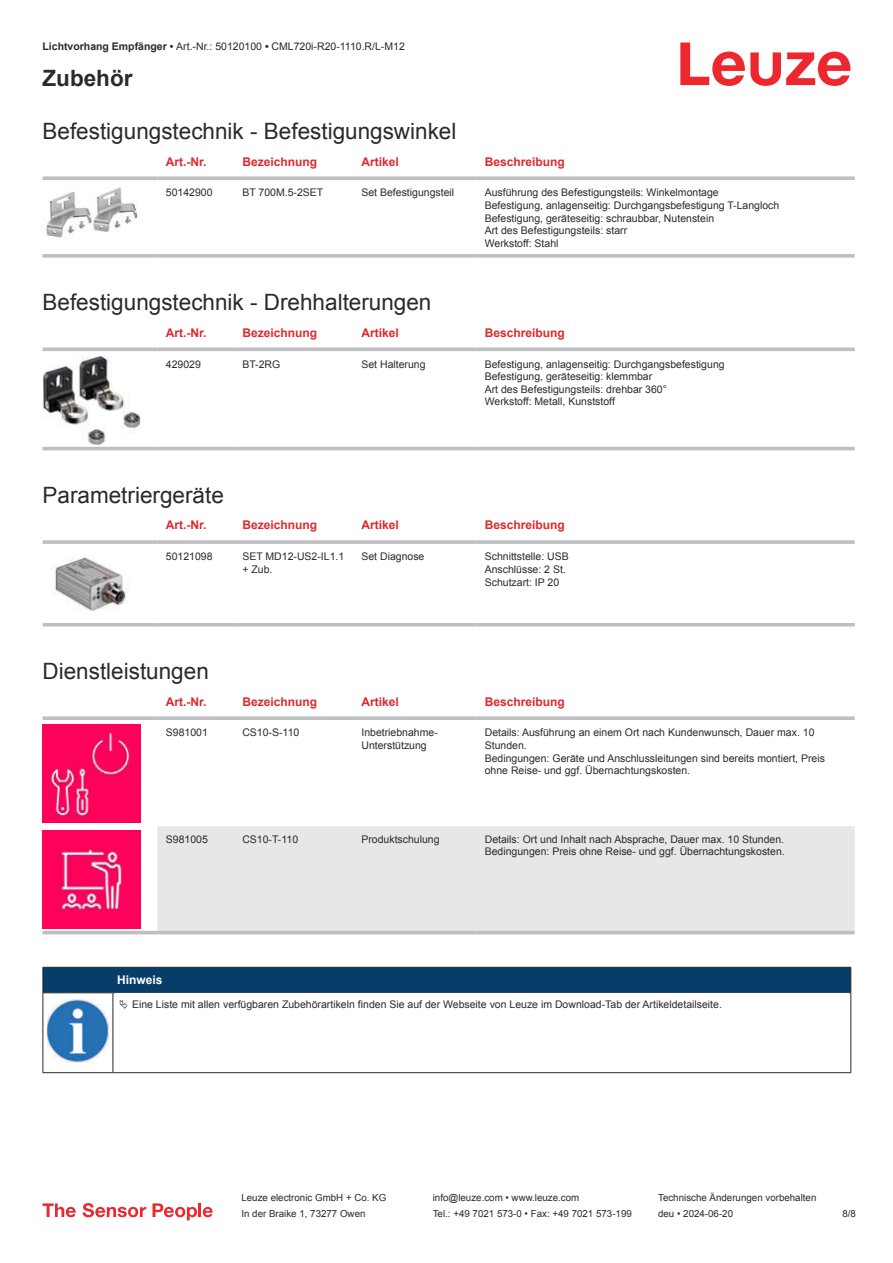
<style>
.page{position:relative;width:893px;height:1263px;background:#fff}
.page>*{position:absolute;margin:0;border:0;box-sizing:border-box;transform-origin:0 0}
.t1{font:22.5px "Arial";color:#2b292a}
.t2{font:700 22.5px "Arial";color:#2b292a}
.t3{font:700 12px "Arial";color:#db2a30}
.t4{font:700 12px "Arial";color:#fff}
.t5{font:10.5px/12.6px "Arial";color:#2b292a}
.t6{font:9.75px "Arial";color:#2b292a}
.s1{font-weight:700}
</style>
<div class="page">
<svg style="left:680px;top:43px;width:170px;height:43px"></svg>
<svg style="left:43px;top:176px;width:114px;height:4px"></svg>
<svg style="left:157px;top:176px;width:77px;height:4px"></svg>
<svg style="left:234px;top:176px;width:119px;height:4px"></svg>
<svg style="left:353px;top:176px;width:123px;height:4px"></svg>
<svg style="left:476px;top:176px;width:379px;height:4px;background:#c4c6c8"></svg>
<svg style="left:43px;top:254px;width:114px;height:4px"></svg>
<svg style="left:157px;top:254px;width:77px;height:4px"></svg>
<svg style="left:234px;top:254px;width:119px;height:4px"></svg>
<svg style="left:353px;top:254px;width:123px;height:4px"></svg>
<svg style="left:476px;top:254px;width:379px;height:4px;background:#c3c5c7"></svg>
<img style="left:46px;top:187px;width:92px;height:51px">
<svg style="left:43px;top:418px;width:812px;height:33px"></svg>
<svg style="left:43px;top:347px;width:114px;height:4px"></svg>
<svg style="left:157px;top:347px;width:77px;height:4px"></svg>
<svg style="left:234px;top:347px;width:119px;height:4px"></svg>
<svg style="left:353px;top:347px;width:123px;height:4px"></svg>
<svg style="left:476px;top:347px;width:379px;height:4px;background:#c5c7c9"></svg>
<hr style="left:43px;top:447px;width:114px;height:3px;background:#bdbfc1">
<hr style="left:157px;top:447px;width:77px;height:3px;background:#bdbfc1">
<hr style="left:234px;top:447px;width:119px;height:3px;background:#bdbfc1">
<hr style="left:353px;top:447px;width:123px;height:3px;background:#bdbfc1">
<hr style="left:476px;top:447px;width:379px;height:3px;background:#bdbfc1">
<img style="left:43px;top:356px;width:97px;height:88px">
<svg style="left:43px;top:626px;width:812px;height:1px"></svg>
<svg style="left:43px;top:540px;width:114px;height:4px"></svg>
<hr style="left:157px;top:540px;width:77px;height:4px;background:#c6c7c9">
<svg style="left:234px;top:540px;width:119px;height:4px"></svg>
<svg style="left:353px;top:540px;width:123px;height:4px"></svg>
<hr style="left:476px;top:540px;width:379px;height:4px;background:#c6c7c9">
<hr style="left:43px;top:623px;width:114px;height:3px;background:#bdbfc1">
<hr style="left:157px;top:623px;width:77px;height:3px;background:#bdbfc1">
<hr style="left:234px;top:623px;width:119px;height:3px;background:#bdbfc1">
<hr style="left:353px;top:623px;width:123px;height:3px;background:#bdbfc1">
<hr style="left:476px;top:623px;width:379px;height:3px;background:#bdbfc1">
<img style="left:53px;top:557px;width:73px;height:54px">
<svg style="left:43px;top:724px;width:812px;height:211px"></svg>
<div style="left:157px;top:826px;width:698px;height:105px;background:#e6e7e9"></div>
<svg style="left:43px;top:716px;width:114px;height:4px"></svg>
<svg style="left:157px;top:716px;width:77px;height:4px"></svg>
<svg style="left:234px;top:716px;width:119px;height:4px"></svg>
<svg style="left:353px;top:716px;width:123px;height:4px"></svg>
<svg style="left:476px;top:716px;width:379px;height:4px;background:#c4c5c7"></svg>
<hr style="left:43px;top:931px;width:114px;height:3px;background:#bdbfc1">
<hr style="left:157px;top:931px;width:77px;height:3px;background:#bdbfc1">
<hr style="left:234px;top:931px;width:119px;height:3px;background:#bdbfc1">
<hr style="left:353px;top:931px;width:123px;height:3px;background:#bdbfc1">
<hr style="left:476px;top:931px;width:379px;height:3px;background:#bdbfc1">
<img style="left:43px;top:724px;width:97px;height:98px">
<img style="left:43px;top:830px;width:97px;height:98px">
<div style="left:43px;top:967px;width:808px;height:26px;background:#063d69"></div>
<hr style="left:113px;top:992px;width:738px;height:1px;background:#2b292a">
<hr style="left:43px;top:993px;width:1px;height:75px;background:#2b292a">
<hr style="left:113px;top:993px;width:1px;height:75px;background:#2b292a">
<hr style="left:850px;top:993px;width:1px;height:75px;background:#2b292a">
<hr style="left:43px;top:1072px;width:70px;height:1px;background:#2b292a">
<hr style="left:113px;top:1072px;width:738px;height:1px;background:#2b292a">
<img style="left:47px;top:999px;width:61px;height:63px">
<svg style="left:43px;top:1203px;width:33px;height:14px"></svg>
<svg style="left:83px;top:1203px;width:63px;height:14px"></svg>
<svg style="left:153px;top:1203px;width:44px;height:17px"></svg>
<hr style="left:198px;top:1203px;width:3px;height:14px;background:#ed272d">
<svg style="left:203px;top:1207px;width:10px;height:10px"></svg>
<p class="t5" style="left:43px;top:41px;width:364px"><span class="s1">Lichtvorhang Empfänger •</span> Art.-Nr.: 50120100 <span class="s1">•</span> CML720i-R20-1110.R/L-M12</p>
<h1 class="t2" style="left:43px;top:70px;width:92px">Zubehör</h1>
<h1 class="t1" style="left:43px;top:123px;width:415px">Befestigungstechnik - Befestigungswinkel</h1>
<p class="t3" style="left:166px;top:157px;width:42px">Art.-Nr.</p>
<p class="t3" style="left:242px;top:157px;width:76px">Bezeichnung</p>
<p class="t3" style="left:361px;top:157px;width:39px">Artikel</p>
<p class="t3" style="left:485px;top:157px;width:82px">Beschreibung</p>
<p class="t5" style="left:166px;top:187px;width:48px">50142900</p>
<p class="t5" style="left:242px;top:187px;width:82px">BT 700M.5-2SET</p>
<p class="t5" style="left:361px;top:187px;width:94px">Set Befestigungsteil</p>
<p class="t5" style="left:485px;top:187px;width:296px">Ausführung des Befestigungsteils: Winkelmontage Befestigung, anlagenseitig: Durchgangsbefestigung T-Langloch Befestigung, geräteseitig: schraubbar, Nutenstein<br>Art des Befestigungsteils: starr<br>Werkstoff: Stahl</p>
<h1 class="t1" style="left:43px;top:294px;width:390px">Befestigungstechnik - Drehhalterungen</h1>
<p class="t3" style="left:166px;top:328px;width:42px">Art.-Nr.</p>
<p class="t3" style="left:242px;top:328px;width:76px">Bezeichnung</p>
<p class="t3" style="left:361px;top:328px;width:39px">Artikel</p>
<p class="t3" style="left:485px;top:328px;width:82px">Beschreibung</p>
<p class="t5" style="left:166px;top:358px;width:37px">429029</p>
<p class="t5" style="left:242px;top:358px;width:39px">BT-2RG</p>
<p class="t5" style="left:361px;top:358px;width:66px">Set Halterung</p>
<p class="t5" style="left:485px;top:358px;width:241px">Befestigung, anlagenseitig: Durchgangsbefestigung Befestigung, geräteseitig: klemmbar<br>Art des Befestigungsteils: drehbar 360°<br>Werkstoff: Metall, Kunststoff</p>
<h1 class="t1" style="left:43px;top:487px;width:183px">Parametriergeräte</h1>
<p class="t3" style="left:166px;top:521px;width:42px">Art.-Nr.</p>
<p class="t3" style="left:242px;top:521px;width:76px">Bezeichnung</p>
<p class="t3" style="left:361px;top:521px;width:39px">Artikel</p>
<p class="t3" style="left:485px;top:521px;width:82px">Beschreibung</p>
<p class="t5" style="left:166px;top:551px;width:48px">50121098</p>
<p class="t5" style="left:242px;top:551px;width:103px">SET MD12-US2-IL1.1 + Zub.</p>
<p class="t5" style="left:361px;top:551px;width:65px">Set Diagnose</p>
<p class="t5" style="left:485px;top:551px;width:86px">Schnittstelle: USB<br>Anschlüsse: 2 St.<br>Schutzart: IP 20</p>
<h1 class="t1" style="left:43px;top:663px;width:168px">Dienstleistungen</h1>
<p class="t3" style="left:166px;top:697px;width:42px">Art.-Nr.</p>
<p class="t3" style="left:242px;top:697px;width:76px">Bezeichnung</p>
<p class="t3" style="left:361px;top:697px;width:39px">Artikel</p>
<p class="t3" style="left:485px;top:697px;width:82px">Beschreibung</p>
<p class="t5" style="left:166px;top:727px;width:44px">S981001</p>
<p class="t5" style="left:242px;top:727px;width:58px">CS10-S-110</p>
<p class="t5" style="left:361px;top:727px;width:78px">Inbetriebnahme-<br>Unterstützung</p>
<p class="t5" style="left:485px;top:727px;width:342px">Details: Ausführung an einem Ort nach Kundenwunsch, Dauer max. 10<br>Stunden.<br>Bedingungen: Geräte und Anschlussleitungen sind bereits montiert, Preis ohne Reise- und ggf. Übernachtungskosten.</p>
<p class="t5" style="left:166px;top:834px;width:44px">S981005</p>
<p class="t5" style="left:242px;top:834px;width:57px">CS10-T-110</p>
<p class="t5" style="left:361px;top:834px;width:80px">Produktschulung</p>
<p class="t5" style="left:485px;top:834px;width:301px">Details: Ort und Inhalt nach Absprache, Dauer max. 10 Stunden.<br>Bedingungen: Preis ohne Reise- und ggf. Übernachtungskosten.</p>
<p class="t4" style="left:117px;top:975px;width:47px">Hinweis</p>
<p class="t5" style="left:132px;top:998px;width:591px">Eine Liste mit allen verfügbaren Zubehörartikeln finden Sie auf der Webseite von Leuze im Download-Tab der Artikeldetailseite.</p>
<p class="t6" style="left:241px;top:1194px;width:146px">Leuze electronic GmbH + Co. KG</p>
<p class="t6" style="left:433px;top:1194px;width:148px">info@leuze.com • www.leuze.com</p>
<p class="t6" style="left:658px;top:1194px;width:160px">Technische Änderungen vorbehalten</p>
<p class="t6" style="left:241px;top:1210px;width:126px">In der Braike 1, 73277 Owen</p>
<p class="t6" style="left:433px;top:1210px;width:201px">Tel.: +49 7021 573-0 • Fax: +49 7021 573-199</p>
<p class="t6" style="left:658px;top:1210px;width:76px">deu • 2024-06-20</p>
<p class="t6" style="left:842px;top:1210px;width:15px">8 /8</p>
</div>
